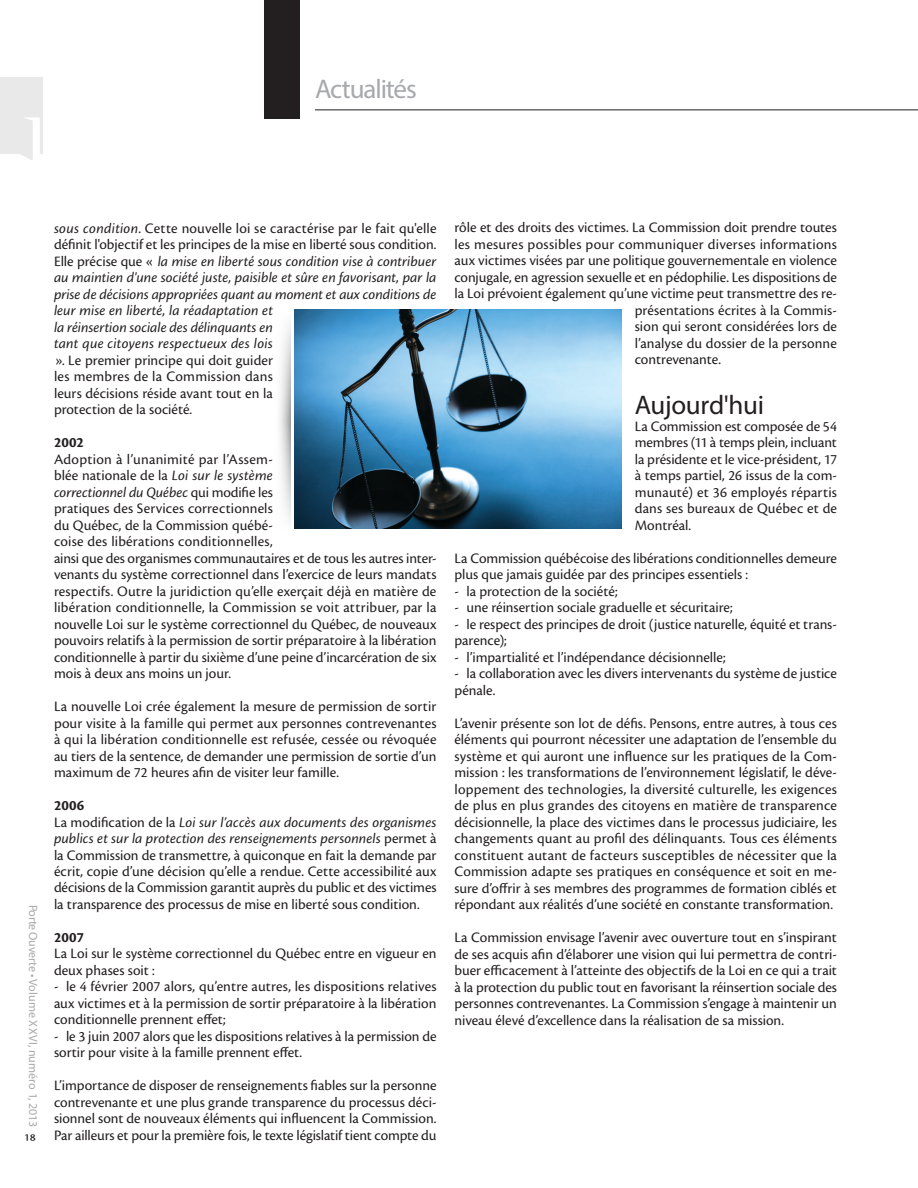
<style>
.page{position:relative;width:918px;height:1188px;background:#fff}
.page>*{position:absolute;margin:0;border:0;box-sizing:border-box;transform-origin:0 0}
.t1{font:27px "Myriad Pro";letter-spacing:-.01em;color:#231f20}
.t2{font:27px "Myriad Pro";letter-spacing:-.04em;color:#a7a9ac}
.t3{font:15px/16.5px "Cronos Pro";color:#231f20;text-align:justify}
.t4{font:italic 15px/16.5px "Cronos Pro";color:#231f20}
.t5{font:15px "Cronos Pro";letter-spacing:.02em;color:#231f20}
.t6{font:700 15px "Cronos Pro";letter-spacing:-.005em;color:#231f20}
.t7{font:15px "Stone Sans Std Phonetic";color:#231f20}
.t8{font:12px "Myriad Pro";letter-spacing:.005em;color:#a7a9ac}
.s1{font-style:normal}
.s2{font-style:italic}
.s3{font-weight:700}
</style>
<div class="page">
<hr style="left:315px;top:110px;width:603px;height:1px;background:#231f20">
<svg style="left:0;top:78px;width:43px;height:82px;background:#ececec"></svg>
<div style="left:264px;top:0;width:36px;height:119px;background:#231f20"></div>
<img style="left:294px;top:310px;width:327px;height:218px">
<svg style="left:279px;top:324px;width:11px;height:195px"></svg>
<h1 class="t2" style="left:315px;top:72px;width:103px">Actualités</h1>
<p class="t8" style="left:41px;top:904px;width:224px;rotate:90deg">Porte Ouverte • Volume XXVI, numéro 1, 2013</p>
<p class="t7" style="left:24px;top:1131px;width:13px">18</p>
<p class="t4" style="left:54px;top:220px;width:384px">sous condition<span class="s1">. Cette nouvelle loi se caractérise par le fait qu'elle définit l'objectif et les principes de la mise en liberté sous condition.<br>Elle précise que «</span> la mise en liberté sous condition vise à contribuer au maintien d'une société juste, paisible et sûre en favorisant, par la prise de décisions appropriées quant au moment et aux conditions de leur mise en liberté, la réadaptation et<br>la réinsertion sociale des délinquants en<br>tant que citoyens respectueux des lois</p>
<p class="t3" style="left:54px;top:352px;width:220px">». Le premier principe qui doit guider les membres de la Commission dans leurs décisions réside avant tout en la protection de la société.</p>
<p class="t6" style="left:54px;top:434px;width:32px">2002</p>
<p class="t3" style="left:54px;top:451px;width:384px;text-align:left">Adoption à l’unanimité par l’Assem-<br>blée nationale de la <span class="s2">Loi sur le système<br>correctionnel du Québec</span> qui modifie les<br>pratiques des Services correctionnels<br>du Québec, de la Commission québé-<br>coise des libérations conditionnelles,<br>ainsi que des organismes communautaires et de tous les autres inter&shy;venants du système correctionnel dans l’exercice de leurs mandats respectifs. Outre la juridiction qu’elle exerçait déjà en matière de libération conditionnelle, la Commission se voit attribuer, par la nouvelle Loi sur le système correctionnel du Québec, de nouveaux pouvoirs relatifs à la permission de sortir préparatoire à la libération conditionnelle à partir du sixième d’une peine d’incarcération de six mois à deux ans moins un jour.</p>
<p class="t3" style="left:54px;top:698px;width:384px">La nouvelle Loi crée également la mesure de permission de sortir pour visite à la famille qui permet aux personnes contrevenantes à qui la libération conditionnelle est refusée, cessée ou révoquée au tiers de la sentence, de demander une permission de sortie d’un maximum de 72 heures afin de visiter leur famille.</p>
<p class="t3" style="left:54px;top:797px;width:384px;text-align:left"><span class="s3">2006<br></span>La modification de la <span class="s2">Loi sur l’accès aux documents des organismes publics et sur la protection des renseignements personnels</span> permet à la Commission de transmettre, à quiconque en fait la demande par écrit, copie d’une décision qu’elle a rendue. Cette accessibilité aux décisions de la Commission garantit auprès du public et des victimes la transparence des processus de mise en liberté sous condition.</p>
<p class="t6" style="left:54px;top:929px;width:32px">2007</p>
<p class="t3" style="left:54px;top:946px;width:384px">La Loi sur le système correctionnel du Québec entre en vigueur en deux phases soit :</p>
<p class="t3" style="left:54px;top:979px;width:384px">- le 4 février 2007 alors, qu’entre autres, les dispositions relatives aux victimes et à la permission de sortir préparatoire à la libération conditionnelle prennent effet;</p>
<p class="t3" style="left:54px;top:1028px;width:384px">- le 3 juin 2007 alors que les dispositions relatives à la permission de sortir pour visite à la famille prennent effet.</p>
<p class="t3" style="left:54px;top:1078px;width:384px">L’importance de disposer de renseignements fiables sur la personne contrevenante et une plus grande transparence du processus déci&shy;sionnel sont de nouveaux éléments qui influencent la Commission.<br>Par ailleurs et pour la première fois, le texte législatif tient compte du</p>
<p class="t3" style="left:454px;top:220px;width:384px">rôle et des droits des victimes. La Commission doit prendre toutes</p>
<p class="t5" style="left:454px;top:236px;width:384px">les mesures possibles pour communiquer diverses informations</p>
<p class="t3" style="left:454px;top:253px;width:384px">aux victimes visées par une politique gouvernementale en violence</p>
<p class="t3" style="left:454px;top:269px;width:384px">conjugale, en agression sexuelle et en pédophilie. Les dispositions de</p>
<p class="t3" style="left:454px;top:286px;width:384px">la Loi prévoient également qu’une victime peut transmettre des re-</p>
<p class="t3" style="left:635px;top:302px;width:204px">présentations écrites à la Commis-</p>
<p class="t3" style="left:635px;top:319px;width:204px">sion qui seront considérées lors de</p>
<p class="t3" style="left:635px;top:335px;width:204px">l’analyse du dossier de la personne</p>
<p class="t3" style="left:635px;top:352px;width:88px">contrevenante.</p>
<h1 class="t1" style="left:635px;top:388px;width:131px">Aujourd'hui</h1>
<p class="t3" style="left:635px;top:418px;width:204px">La Commission est composée de 54 membres (11 à temps plein, incluant la présidente et le vice-président, 17 à temps partiel, 26 issus de la com&shy;munauté) et 36 employés répartis dans ses bureaux de Québec et de Montréal.</p>
<p class="t3" style="left:454px;top:550px;width:384px">La Commission québécoise des libérations conditionnelles demeure plus que jamais guidée par des principes essentiels :</p>
<p class="t3" style="left:454px;top:583px;width:165px">- la protection de la société;</p>
<p class="t3" style="left:454px;top:599px;width:280px">- une réinsertion sociale graduelle et sécuritaire;</p>
<p class="t3" style="left:454px;top:616px;width:384px">- le respect des principes de droit (justice naturelle, équité et trans&shy;parence);</p>
<p class="t3" style="left:454px;top:649px;width:273px">- l’impartialité et l’indépendance décisionnelle;</p>
<p class="t3" style="left:454px;top:665px;width:384px">- la collaboration avec les divers intervenants du système de justice pénale.</p>
<p class="t3" style="left:454px;top:715px;width:384px">L’avenir présente son lot de défis. Pensons, entre autres, à tous ces éléments qui pourront nécessiter une adaptation de l’ensemble du système et qui auront une influence sur les pratiques de la Com&shy;mission : les transformations de l’environnement législatif, le déve&shy;loppement des technologies, la diversité culturelle, les exigences de plus en plus grandes des citoyens en matière de transparence décisionnelle, la place des victimes dans le processus judiciaire, les changements quant au profil des délinquants. Tous ces éléments constituent autant de facteurs susceptibles de nécessiter que la Commission adapte ses pratiques en conséquence et soit en me&shy;sure d’offrir à ses membres des programmes de formation ciblés et répondant aux réalités d’une société en constante transformation.</p>
<p class="t3" style="left:454px;top:929px;width:384px">La Commission envisage l’avenir avec ouverture tout en s’inspirant de ses acquis afin d’élaborer une vision qui lui permettra de contri&shy;buer efficacement à l’atteinte des objectifs de la Loi en ce qui a trait à la protection du public tout en favorisant la réinsertion sociale des personnes contrevenantes. La Commission s’engage à maintenir un niveau élevé d’excellence dans la réalisation de sa mission.</p>
</div>
